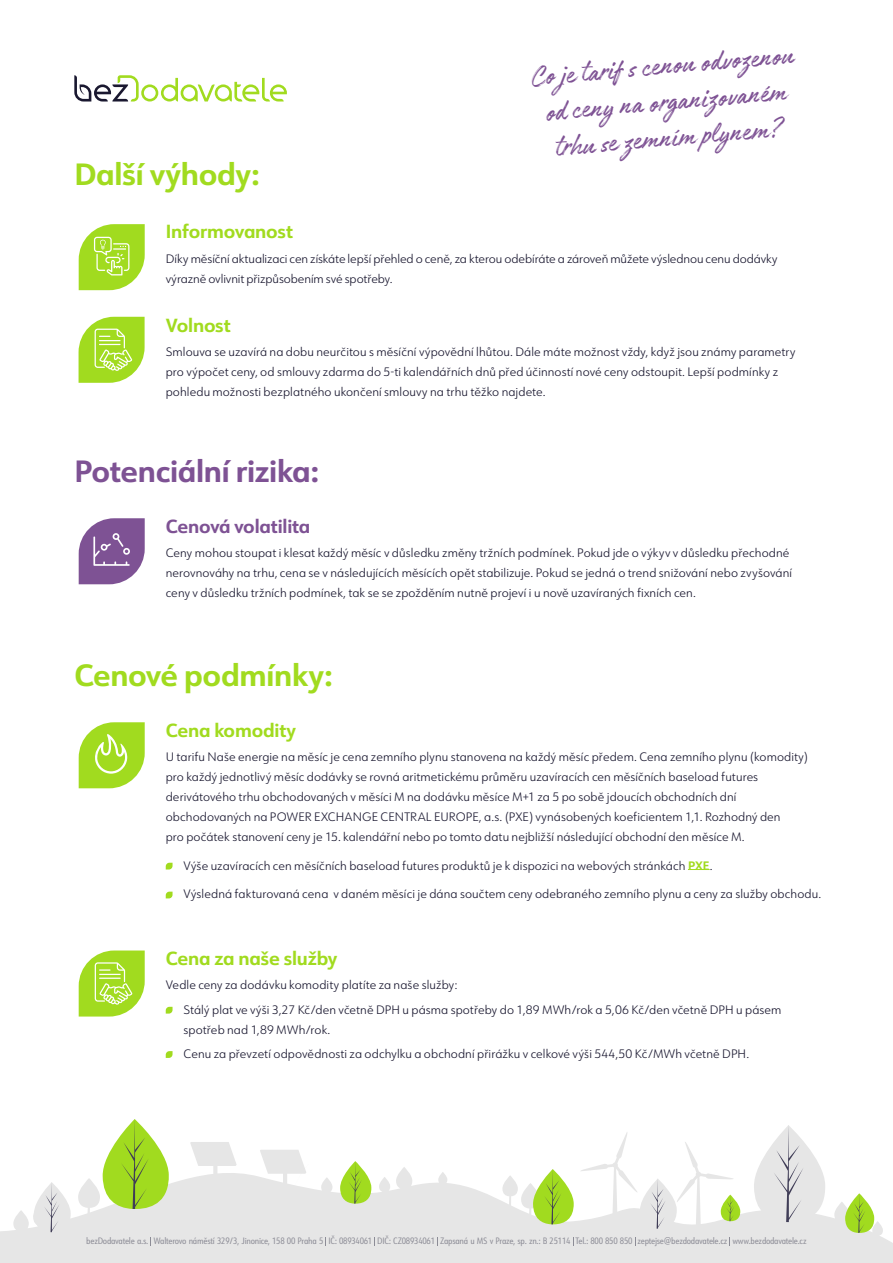
<style>
.page{position:relative;width:893px;height:1263px;background:#fff}
.page>*{position:absolute;margin:0;border:0;box-sizing:border-box;transform-origin:0 0}
.t1{font:32.1px/36px "Authenia";color:#7e5294;text-align:center}
.t2{font:700 30.15px "URW Form";letter-spacing:-.01em;color:#a1db1f}
.t3{font:700 30.15px "URW Form";letter-spacing:-.01em;color:#7e5294}
.t4{font:700 18.6px "URW Form";letter-spacing:-.01em;color:#a1db1f}
.t5{font:700 18.6px "URW Form";letter-spacing:-.01em;color:#7e5294}
.t6{font:300 12px/20px "URW Form";letter-spacing:.005em;color:#1a1830}
.t7{font:9px "URW Form Cond";letter-spacing:-.03em;color:#8c8c96}
.s1{font-weight:700;color:#a1db1f}
</style>
<div class="page">
<svg style="left:74px;top:75px;width:213px;height:27px"></svg>
<svg style="left:688px;top:869px;width:22px;height:1px"></svg>
<svg style="left:166px;top:863px;width:7px;height:6px"></svg>
<svg style="left:166px;top:892px;width:7px;height:6px"></svg>
<svg style="left:166px;top:1007px;width:7px;height:6px"></svg>
<svg style="left:166px;top:1051px;width:7px;height:7px"></svg>
<svg style="left:79px;top:950px;width:66px;height:66px"></svg>
<svg style="left:79px;top:722px;width:66px;height:66px"></svg>
<svg style="left:79px;top:518px;width:66px;height:66px;background:#9571a7"></svg>
<svg style="left:79px;top:317px;width:66px;height:66px;background:#b5e250"></svg>
<svg style="left:79px;top:224px;width:66px;height:66px;background:#b3e24c"></svg>
<svg style="left:0;top:1133px;width:893px;height:130px;fill:#e6e6e6"></svg>
<svg style="left:287px;top:1164px;width:22px;height:61px"></svg>
<svg style="left:721px;top:1195px;width:19px;height:26px"></svg>
<svg style="left:640px;top:1178px;width:37px;height:50px"></svg>
<svg style="left:34px;top:1182px;width:37px;height:50px"></svg>
<svg style="left:753px;top:1125px;width:73px;height:97px"></svg>
<svg style="left:533px;top:1169px;width:41px;height:55px"></svg>
<svg style="left:340px;top:1161px;width:32px;height:42px"></svg>
<svg style="left:102px;top:1119px;width:67px;height:90px"></svg>
<svg style="left:845px;top:1193px;width:29px;height:40px"></svg>
<h2 class="t2" style="left:74px;top:153px;width:186px">Další výhody:</h2>
<h1 class="t1" style="left:530px;top:63px;width:266px;rotate:-5deg">Co je tarif s cenou odvozenou od ceny na organizovaném trhu se zemním plynem?</h1>
<h3 class="t4" style="left:166px;top:219px;width:129px">Informovanost</h3>
<p class="t6" style="left:166px;top:248px;width:613px">Díky měsíční aktualizaci cen získáte lepší přehled o ceně, za kterou odebíráte a zároveň můžete výslednou cenu dodávky výrazně ovlivnit přizpůsobením své spotřeby.</p>
<h3 class="t4" style="left:166px;top:312px;width:66px">Volnost</h3>
<p class="t6" style="left:166px;top:341px;width:631px">Smlouva se uzavírá na dobu neurčitou s měsíční výpovědní lhůtou. Dále máte možnost vždy, když jsou známy parametry pro výpočet ceny, od smlouvy zdarma do 5-ti kalendářních dnů před účinností nové ceny odstoupit. Lepší podmínky z pohledu možnosti bezplatného ukončení smlouvy na trhu těžko najdete.</p>
<h2 class="t3" style="left:74px;top:451px;width:246px">Potenciální rizika:</h2>
<h3 class="t5" style="left:166px;top:513px;width:146px">Cenová volatilita</h3>
<p class="t6" style="left:166px;top:542px;width:628px">Ceny mohou stoupat i klesat každý měsíc v důsledku změny tržních podmínek. Pokud jde o výkyv v důsledku přechodné nerovnováhy na trhu, cena se v následujících měsících opět stabilizuje. Pokud se jedná o trend snižování nebo zvyšování ceny v důsledku tržních podmínek, tak se se zpožděním nutně projeví i u nově uzavíraných fixních cen.</p>
<h2 class="t2" style="left:74px;top:655px;width:259px">Cenové podmínky:</h2>
<h3 class="t4" style="left:166px;top:717px;width:132px">Cena komodity</h3>
<p class="t6" style="left:166px;top:746px;width:643px">U tarifu Naše energie na měsíc je cena zemního plynu stanovena na každý měsíc předem. Cena zemního plynu (komodity) pro každý jednotlivý měsíc dodávky se rovná aritmetickému průměru uzavíracích cen měsíčních baseload futures derivátového trhu obchodovaných v měsíci M na dodávku měsíce M+1 za 5 po sobě jdoucích obchodních dní obchodovaných na POWER EXCHANGE CENTRAL EUROPE, a.s. (PXE) vynásobených koeficientem 1,1. Rozhodný den<br>pro počátek stanovení ceny je 15. kalendářní nebo po tomto datu nejbližší následující obchodní den měsíce M.</p>
<p class="t6" style="left:184px;top:855px;width:530px">Výše uzavíracích cen měsíčních baseload futures produktů je k dispozici na webových stránkách <span class="s1">PXE</span>.</p>
<p class="t6" style="left:184px;top:884px;width:639px">Výsledná fakturovaná cena v daném měsíci je dána součtem ceny odebraného zemního plynu a ceny za služby obchodu.</p>
<h3 class="t4" style="left:166px;top:945px;width:173px">Cena za naše služby</h3>
<p class="t6" style="left:184px;top:972px;width:599px;line-height:24.5px;text-indent:-18px">Vedle ceny za dodávku komodity platíte za naše služby:<br>Stálý plat ve výši 3,27 Kč/den včetně DPH u pásma spotřeby do 1,89 MWh/rok a 5,06 Kč/den včetně DPH u pásem</p>
<p class="t6" style="left:184px;top:1017px;width:567px;line-height:24.5px">spotřeb nad 1,89 MWh/rok.<br>Cenu za převzetí odpovědnosti za odchylku a obchodní přirážku v celkové výši 544,50 Kč/MWh včetně DPH.</p>
<p class="t7" style="left:86px;top:1235px;width:722px">bezDodavatele a.s. Walterovo náměstí 329/3, Jinonice, 158 00 Praha 5 IČ: 08934061 DIČ: CZ08934061 Zapsaná u MS v Praze, sp. zn.: B 25114 Tel.: 800 850 850 zeptejse@bezdodavatele.cz www.bezdodavatele.cz</p>
</div>
